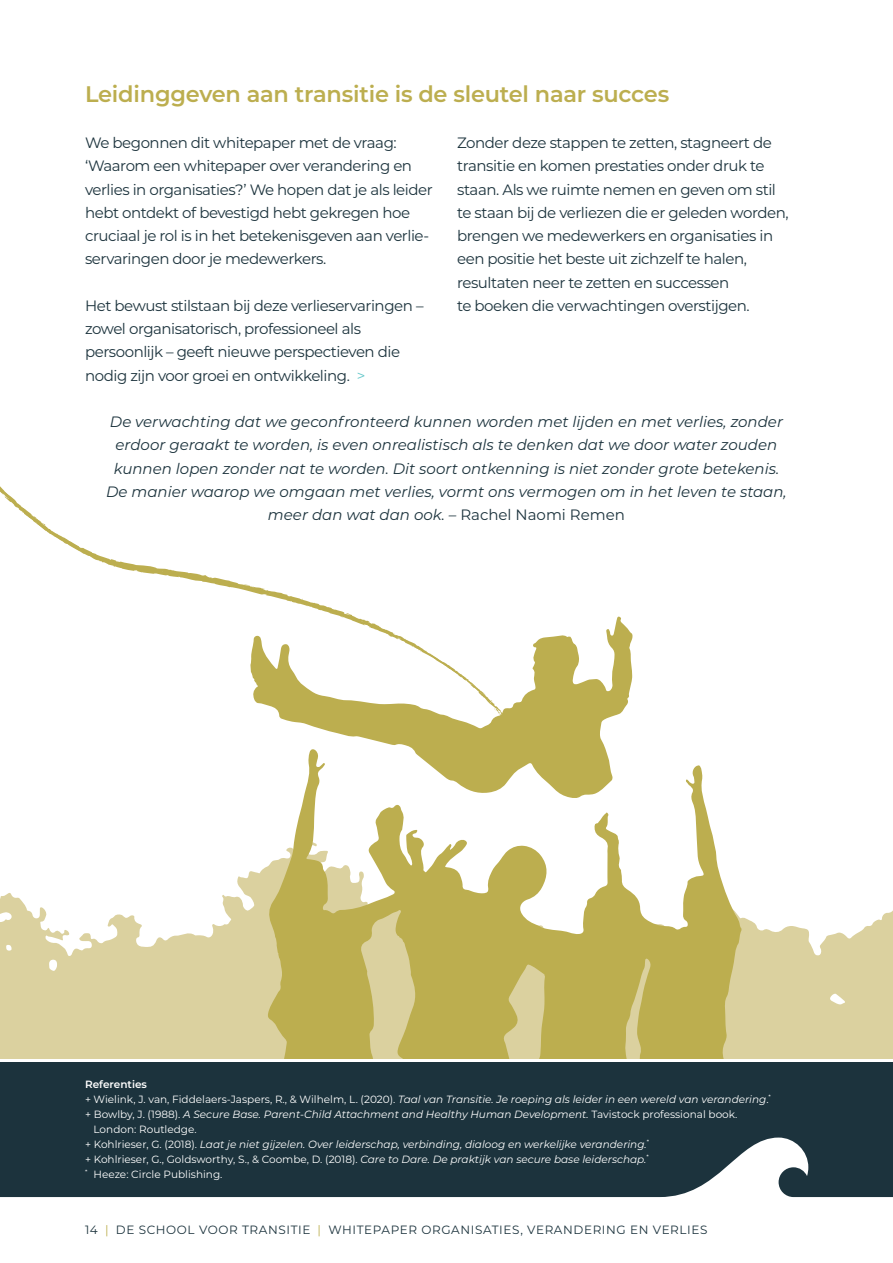
<style>
.page{position:relative;width:893px;height:1263px;background:#fff}
.page>*{position:absolute;margin:0;border:0;box-sizing:border-box;transform-origin:0 0}
.t1{font:600 22.5px "Montserrat";letter-spacing:-.01em;color:#bcae4f}
.t2{font:15px/23.2px "Montserrat";letter-spacing:-.03em;color:#1c333d}
.t3{font:italic 15px/23.2px "Montserrat";color:#1c333d;text-align:center}
.t4{font:12px "Montserrat";letter-spacing:.05em;color:#1c333d}
.t5{font:italic 10.5px "Montserrat";color:#fff}
.t6{font:10.5px "Montserrat";color:#fff}
.t7{font:600 10.5px "Montserrat";color:#fff}
.s1{color:#65c8ca}
.s2{font-style:normal}
.s3{font-style:italic}
.s4{color:#bcae4f}
</style>
<div class="page">
<svg style="left:0;top:866px;width:893px;height:193px;fill:#dbd19f"></svg>
<svg style="left:268px;top:765px;width:476px;height:294px;fill:#bcae4f"></svg>
<svg style="left:268px;top:616px;width:365px;height:183px"></svg>
<svg style="left:0;top:486px;width:509px;height:237px"></svg>
<svg style="left:30px;top:514px;width:5px;height:4px"></svg>
<svg style="left:357px;top:618px;width:18px;height:8px"></svg>
<svg style="left:494px;top:708px;width:19px;height:21px"></svg>
<svg style="left:441px;top:661px;width:52px;height:41px"></svg>
<svg style="left:385px;top:629px;width:46px;height:25px"></svg>
<svg style="left:299px;top:598px;width:21px;height:12px"></svg>
<svg style="left:251px;top:586px;width:8px;height:4px"></svg>
<svg style="left:94px;top:558px;width:20px;height:6px"></svg>
<div style="left:0;top:1060px;width:893px;height:141px;background:#1c333d"></div>
<svg style="left:0;top:1137px;width:893px;height:64px"></svg>
<hr style="left:0;top:1059px;width:893px;height:3px;background:#fff">
<h1 class="t1" style="left:85px;top:78px;width:586px">Leidinggeven aan transitie is de sleutel naar succes</h1>
<p class="t2" style="left:85px;top:131px;width:349px">We begonnen dit whitepaper met de vraag: ‘Waarom een whitepaper over verandering en verlies in organisaties?’ We hopen dat je als leider hebt ontdekt of bevestigd hebt gekregen hoe cruciaal je rol is in het betekenisgeven aan verlie&shy;servaringen door je medewerkers.</p>
<p class="t2" style="left:85px;top:293px;width:340px">Het bewust stilstaan bij deze verlieservaringen – zowel organisatorisch, professioneel als persoonlijk – geeft nieuwe perspectieven die nodig zijn voor groei en ontwikkeling. <span class="s1">&gt;</span></p>
<p class="t2" style="left:457px;top:131px;width:333px">Zonder deze stappen te zetten, stagneert de transitie en komen prestaties onder druk te staan. Als we ruimte nemen en geven om stil te staan bij de verliezen die er geleden worden, brengen we medewerkers en organisaties in een positie het beste uit zichzelf te halen, resultaten neer te zetten en successen<br>te boeken die verwachtingen overstijgen.</p>
<p class="t3" style="left:106px;top:410px;width:682px">De verwachting dat we geconfronteerd kunnen worden met lijden en met verlies, zonder erdoor geraakt te worden, is even onrealistisch als te denken dat we door water zouden kunnen lopen zonder nat te worden. Dit soort ontkenning is niet zonder grote betekenis.<br>De manier waarop we omgaan met verlies, vormt ons vermogen om in het leven te staan, meer dan wat dan ook. – <span class="s2">Rachel Naomi Remen</span></p>
<p class="t7" style="left:85px;top:1077px;width:63px">Referenties</p>
<p class="t5" style="left:85px;top:1092px;width:687px"><span class="s2">+ Wielink, J. van, Fiddelaers-Jaspers, R., &amp; Wilhelm, L. (2020).</span> Taal van Transitie. Je roeping als leider in een wereld van verandering<span class="s2">.</span><sup>*</sup></p>
<p class="t5" style="left:85px;top:1107px;width:654px"><span class="s2">+ Bowlby, J. (1988).</span> A Secure Base. Parent-Child Attachment and Healthy Human Development. <span class="s2">Tavistock professional book.</span></p>
<p class="t6" style="left:94px;top:1122px;width:105px">London: Routledge.</p>
<p class="t5" style="left:85px;top:1137px;width:566px"><span class="s2">+ Kohlrieser, G. (2018).</span> Laat je niet gijzelen. Over leiderschap, verbinding, dialoog en werkelijke verandering.<sup>*</sup></p>
<p class="t6" style="left:85px;top:1152px;width:565px">+ Kohlrieser, G., Goldsworthy, S., &amp; Coombe, D. (2018). <span class="s3">Care to Dare. De praktijk van secure base leiderschap.</span><sup>*</sup></p>
<p class="t6" style="left:85px;top:1167px;width:139px"><sup>*</sup> Heeze: Circle Publishing.</p>
<p class="t4" style="left:85px;top:1222px;width:624px">14 <span class="s4">|</span> DE SCHOOL VOOR TRANSITIE <span class="s4">|</span> WHITEPAPER ORGANISATIES, VERANDERING EN VERLIES</p>
</div>
